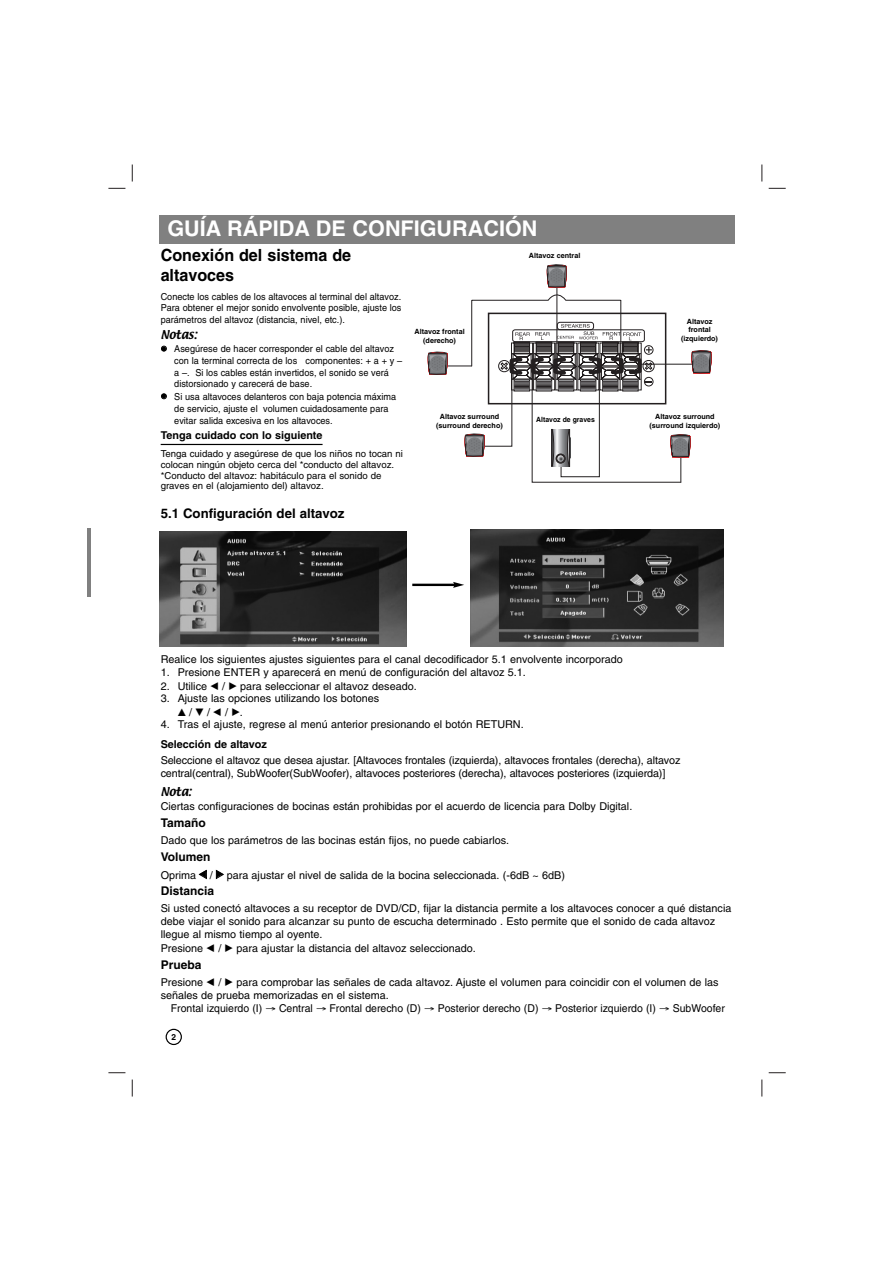
<style>
.page{position:relative;width:893px;height:1263px;background:#fff}
.page>*{position:absolute;margin:0;border:0;box-sizing:border-box;transform-origin:0 0}
.t1{font:700 21.6px "Helvetica";color:#fff}
.t2{font:700 16.8px/20.1px "Helvetica";color:#000;scale:.96 1}
.t3{font:700 13.2px "Helvetica";color:#000}
.t4{font:700 12px "Helvetica";color:#000}
.t5{font:10.8px/13.2px "Helvetica";color:#000}
.t6{font:700 10.8px "Helvetica";color:#000}
.t7{font:10.8px "Textile";color:#000}
.t8{font:10.8px "Sony PS Common";color:#000}
.t9{font:9.6px/12px "Helvetica";color:#000;text-align:justify;scale:.95 1}
.t10{font:9.6px/10.8px "Helvetica";color:#000}
.t11{font:700 8.4px "Helvetica";color:#000}
.t12{font:700 7.2px/8.7px "Helvetica";color:#000;text-align:center}
.t13{font:700 7.2px "Helvetica";color:#000;scale:.95 1}
.s1{font-family:"Sony PS Common"}
.s2{font-family:"Helvetica"}
.s3{font-family:"Audio Four 4 B"}
</style>
<div class="page">
<svg style="left:132px;top:165px;width:1px;height:17px"></svg>
<svg style="left:761px;top:165px;width:1px;height:17px"></svg>
<svg style="left:132px;top:1080px;width:1px;height:17px"></svg>
<svg style="left:761px;top:1080px;width:1px;height:17px"></svg>
<svg style="left:108px;top:188px;width:17px;height:1px"></svg>
<svg style="left:768px;top:188px;width:17px;height:1px"></svg>
<svg style="left:108px;top:1072px;width:17px;height:1px"></svg>
<svg style="left:768px;top:1072px;width:17px;height:1px"></svg>
<svg style="left:166px;top:1029px;width:16px;height:16px"></svg>
<hr style="left:88px;top:528px;width:3px;height:69px;background:#808080">
<div style="left:159px;top:216px;width:575px;height:28px;background:#808080"></div>
<hr style="left:161px;top:444px;width:161px;height:1px;background:#000">
<svg style="left:427px;top:264px;width:285px;height:219px"></svg>
<div style="left:467px;top:438px;width:15px;height:15px;border:1px solid #7a7c7f;border-radius:50%"></div>
<img style="left:159px;top:531px;width:248px;height:116px">
<img style="left:470px;top:529px;width:253px;height:117px">
<hr style="left:412px;top:584px;width:43px;height:2px;background:#000">
<svg style="left:453px;top:582px;width:11px;height:6px"></svg>
<div style="left:533px;top:416px;width:65px;height:12px;background:#fff"></div>
<div style="left:411px;top:325px;width:57px;height:23px;background:#fff"></div>
<div style="left:674px;top:317px;width:51px;height:32px;background:#fff"></div>
<div style="left:645px;top:413px;width:79px;height:20px;background:#fff"></div>
<div style="left:432px;top:413px;width:74px;height:20px;background:#fff"></div>
<h1 class="t1" style="left:167px;top:221px;width:371px">GUÍA RÁPIDA DE CONFIGURACIÓN</h1>
<h2 class="t2" style="left:161px;top:247px;width:200px">Conexión del sistema de altavoces</h2>
<p class="t9" style="left:161px;top:291px;width:255px">Conecte los cables de los altavoces al terminal del altavoz.<br>Para obtener el mejor sonido envolvente posible, ajuste los parámetros del altavoz (distancia, nivel, etc.).</p>
<p class="t7" style="left:161px;top:330px;width:38px">Notas:</p>
<p class="t9" style="left:174px;top:343px;width:241px;text-align:left">Asegúrese de hacer corresponder el cable del altavoz con la terminal correcta de los componentes: + a + y – a –. Si los cables están invertidos, el sonido se verá distorsionado y carecerá de base.<br>Si usa altavoces delanteros con baja potencia máxima de servicio, ajuste el volumen cuidadosamente para evitar salida excesiva en los altavoces.</p>
<p class="t6" style="left:161px;top:432px;width:163px">Tenga cuidado con lo siguiente</p>
<p class="t10" style="left:161px;top:449px;width:244px">Tenga cuidado y asegúrese de que los niños no tocan ni colocan ningún objeto cerca del *conducto del altavoz. *Conducto del altavoz: habitáculo para el sonido de graves en el (alojamiento del) altavoz.</p>
<p class="t12" style="left:529px;top:252px;width:53px">Altavoz central</p>
<p class="t12" style="left:414px;top:328px;width:52px">Altavoz frontal (derecho)</p>
<p class="t12" style="left:681px;top:317px;width:38px">Altavoz frontal (izquierdo)</p>
<p class="t12" style="left:649px;top:413px;width:72px">Altavoz surround (surround izquierdo)</p>
<p class="t12" style="left:436px;top:413px;width:68px">Altavoz surround (surround derecho)</p>
<p class="t13" style="left:536px;top:417px;width:63px">Altavoz de graves</p>
<p class="t3" style="left:161px;top:509px;width:185px">5.1 Configuración del altavoz</p>
<p class="t5" style="left:161px;top:654px;width:463px">Realice los siguientes ajustes siguientes para el canal decodificador 5.1 envolvente incorporado</p>
<p class="t5" style="left:161px;top:666px;width:367px">1. Presione ENTER y aparecerá en menú de configuración del altavoz 5.1.</p>
<p class="t5" style="left:161px;top:680px;width:257px">2. Utilice <span class="s1">b</span> / <span class="s1">B</span> para seleccionar el altavoz deseado.</p>
<p class="t5" style="left:161px;top:693px;width:220px">3. Ajuste las opciones utilizando los botones</p>
<p class="t8" style="left:178px;top:706px;width:67px">v<span class="s2">/</span>V<span class="s2">/</span>b<span class="s2">/</span>B<span class="s2">.</span></p>
<p class="t5" style="left:161px;top:719px;width:364px">4. Tras el ajuste, regrese al menú anterior presionando el botón RETURN.</p>
<p class="t6" style="left:161px;top:740px;width:108px">Selección de altavoz</p>
<p class="t5" style="left:161px;top:755px;width:521px">Seleccione el altavoz que desea ajustar. [Altavoces frontales (izquierda), altavoces frontales (derecha), altavoz central(central), SubWoofer(SubWoofer), altavoces posteriores (derecha), altavoces posteriores (izquierda)]</p>
<p class="t7" style="left:161px;top:787px;width:32px">Nota:</p>
<p class="t5" style="left:161px;top:800px;width:473px">Ciertas configuraciones de bocinas están prohibidas por el acuerdo de licencia para Dolby Digital.</p>
<p class="t4" style="left:161px;top:818px;width:47px">Tamaño</p>
<p class="t5" style="left:161px;top:835px;width:350px">Dado que los parámetros de las bocinas están fijos, no puede cabiarlos.</p>
<p class="t4" style="left:161px;top:853px;width:51px">Volumen</p>
<p class="t5" style="left:161px;top:869px;width:406px">Oprima <span class="s3">1</span> / <span class="s3">2</span> para ajustar el nivel de salida de la bocina seleccionada. (-6dB ~ 6dB)</p>
<p class="t4" style="left:161px;top:887px;width:55px">Distancia</p>
<p class="t5" style="left:161px;top:903px;width:572px">Si usted conectó altavoces a su receptor de DVD/CD, fijar la distancia permite a los altavoces conocer a qué distancia debe viajar el sonido para alcanzar su punto de escucha determinado . Esto permite que el sonido de cada altavoz llegue al mismo tiempo al oyente.<br>Presione <span class="s1">b</span> / <span class="s1">B</span> para ajustar la distancia del altavoz seleccionado.</p>
<p class="t4" style="left:161px;top:960px;width:42px">Prueba</p>
<p class="t5" style="left:161px;top:977px;width:559px;line-height:12.5px">Presione <span class="s1">b</span> / <span class="s1">B</span> para comprobar las señales de cada altavoz. Ajuste el volumen para coincidir con el volumen de las señales de prueba memorizadas en el sistema.</p>
<p class="t5" style="left:171px;top:1002px;width:555px">Frontal izquierdo (I) → Central → Frontal derecho (D) → Posterior derecho (D) → Posterior izquierdo (I) → SubWoofer</p>
<p class="t11" style="left:171px;top:1034px;width:6px">2</p>
</div>
